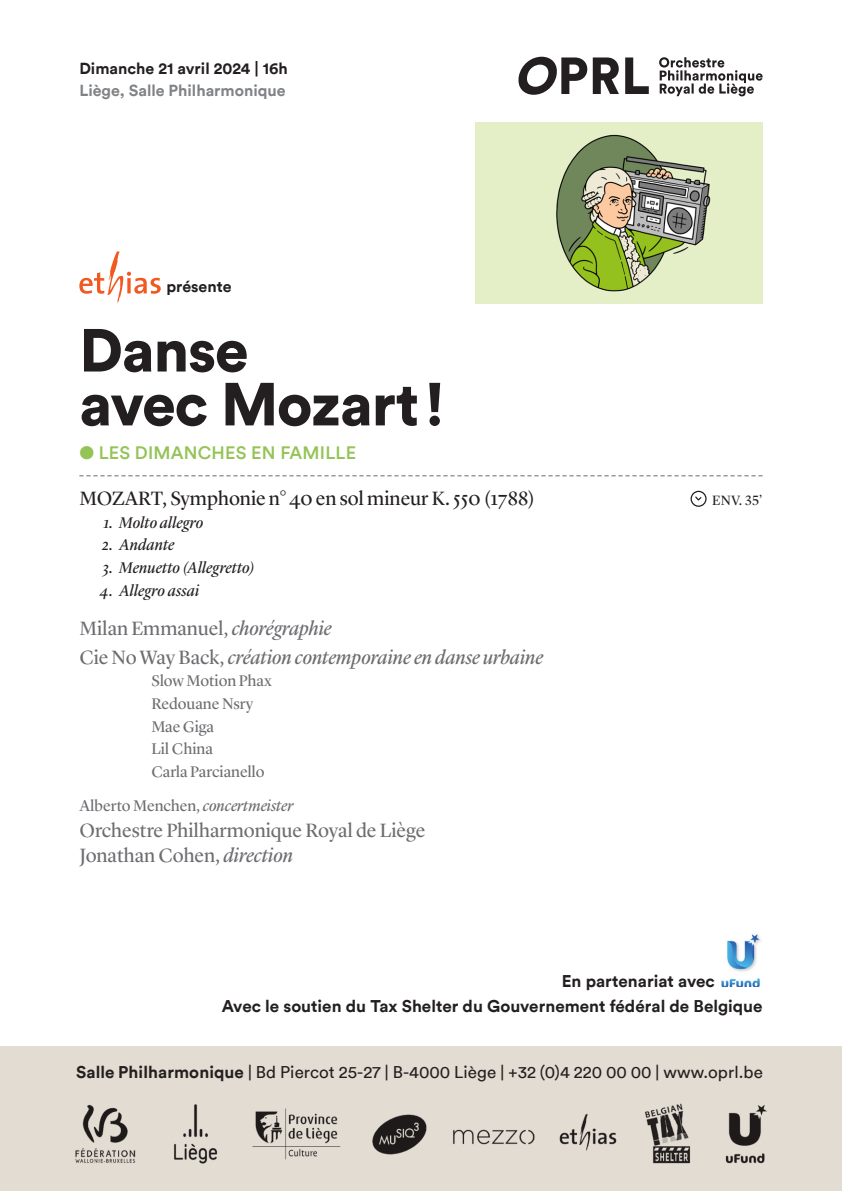
<style>
.page{position:relative;width:842px;height:1191px;background:#fff}
.page>*{position:absolute;margin:0;border:0;box-sizing:border-box;transform-origin:0 0}
.PAGE_1_-_titre_gras{font:900 60px/53.8px "Circular Std";letter-spacing:-.02em;color:#231f20}
.PAGE_1_-_interprète{font:20px/25.6px "Lyon Display";color:#6c6d70}
.PAGE_1_-_interprète-2{font:italic 20px "Lyon Display";color:#6c6d70}
.PAGE_1_-_œuvre{font:20px "Lyon Display";color:#231f20}
.PAGE_1_-___série{font:500 18px "Circular";letter-spacing:.01em;color:#94c356}
.TX_interprètes__étendue_de_colonne__7176{font:17px "Circular";letter-spacing:.005em;color:#231f20}
.Page_1___sponsors{font:700 17px "Circular";color:#231f20}
.PAGE_1_-_interprète-3{font:16px/22.6px "Lyon Display";color:#6c6d70}
.PAGE_1_-_sousœuvre_2021{font:italic 16px "Lyon Display";letter-spacing:.01em;color:#231f20}
.PAGE_1_-_date_et_lieu{font:700 16px/22.6px "Circular";color:#808285}
.Page_1___sponsors-2{font:700 16px "Circular";color:#231f20}
.PAGE_1_-_durée{font:14px "Lyon Display";color:#231f20}
.s1{color:#231f20}
.s2{font-style:italic}
.s3{font-style:normal}
.s4{font-weight:700}
</style>
<div class="page">
<svg style="left:79px;top:251px;width:82px;height:52px"></svg>
<svg style="left:79px;top:475px;width:684px;height:1px"></svg>
<img style="left:476px;top:123px;width:287px;height:180px">
<svg style="left:659px;top:57px;width:104px;height:39px"></svg>
<svg style="left:518px;top:57px;width:131px;height:38px"></svg>
<div style="left:0;top:1046px;width:842px;height:145px;background:#e3dcd2"></div>
<img style="left:75px;top:1103px;width:692px;height:60px">
<img style="left:721px;top:934px;width:40px;height:53px">
<svg style="left:690px;top:490px;width:17px;height:17px"></svg>
<p class="PAGE_1_-_date_et_lieu" style="left:79px;top:56px;width:210px"><span class="s1">Dimanche 21 avril 2024 | 16h<br></span>Liège, Salle Philharmonique</p>
<p class="Page_1___sponsors-2" style="left:166px;top:275px;width:67px">présente</p>
<p class="PAGE_1_-_titre_gras" style="left:79px;top:322px;width:367px">Danse<br>avec Mozart!</p>
<p class="PAGE_1_-___série" style="left:79px;top:441px;width:278px">● LES DIMANCHES EN FAMILLE</p>
<p class="PAGE_1_-_œuvre" style="left:79px;top:483px;width:457px">MOZART, Symphonie n° 40 en sol mineur K. 550 (1788)</p>
<p class="PAGE_1_-_sousœuvre_2021" style="left:103px;top:510px;width:102px">1. Molto allegro</p>
<p class="PAGE_1_-_sousœuvre_2021" style="left:102px;top:533px;width:74px">2. Andante</p>
<p class="PAGE_1_-_sousœuvre_2021" style="left:103px;top:555px;width:154px">3. Menuetto (Allegretto)</p>
<p class="PAGE_1_-_sousœuvre_2021" style="left:100px;top:578px;width:101px">4. Allegro assai</p>
<p class="PAGE_1_-_interprète" style="left:79px;top:614px;width:254px">Milan Emmanuel, <span class="s2">chorégraphie</span></p>
<p class="PAGE_1_-_interprète-2" style="left:79px;top:642px;width:465px"><span class="s3">Cie No Way Back,</span> création contemporaine en danse urbaine</p>
<p class="PAGE_1_-_interprète-3" style="left:151px;top:668px;width:122px">Slow Motion Phax<br>Redouane Nsry<br>Mae Giga<br>Lil China<br>Carla Parcianello</p>
<p class="PAGE_1_-_interprète-3" style="left:79px;top:793px;width:216px">Alberto Menchen, <span class="s2">concertmeister</span></p>
<p class="PAGE_1_-_interprète" style="left:79px;top:815px;width:347px">Orchestre Philharmonique Royal de Liège<br>Jonathan Cohen, <span class="s2">direction</span></p>
<p class="PAGE_1_-_durée" style="left:712px;top:489px;width:52px">ENV. 35’</p>
<p class="Page_1___sponsors" style="left:562px;top:969px;width:155px">En partenariat avec</p>
<p class="Page_1___sponsors" style="left:222px;top:994px;width:542px">Avec le soutien du Tax Shelter du Gouvernement fédéral de Belgique</p>
<p class="TX_interprètes__étendue_de_colonne__7176" style="left:76px;top:1060px;width:688px"><span class="s4">Salle Philharmonique</span> | Bd Piercot 25-27 | B-4000 Liège | +32 (0)4 220 00 00 | www.oprl.be</p>
</div>
